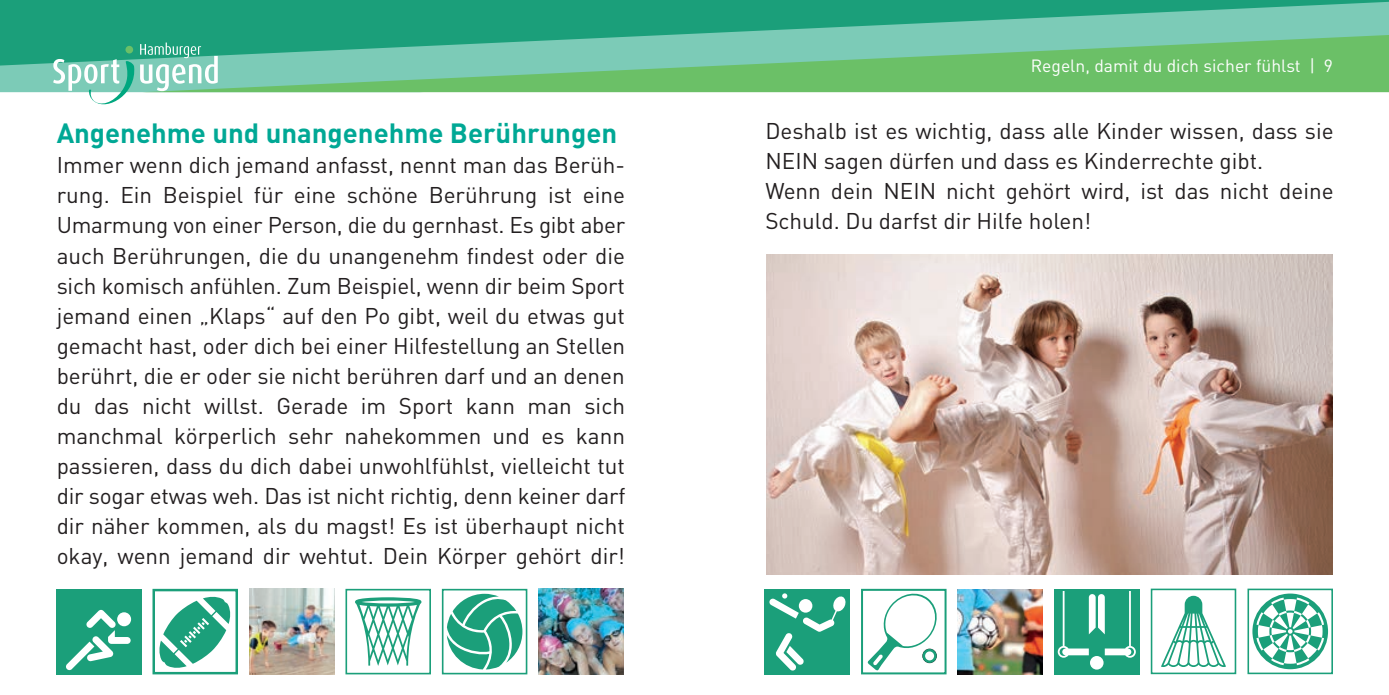
<style>
.page{position:relative;width:1389px;height:695px;background:#fff}
.page>*{position:absolute;margin:0;border:0;box-sizing:border-box;transform-origin:0 0}
.t1{font:700 27.5px "DIN";color:#00a895}
.t2{font:22.5px/30px "DIN";color:#231f20}
.t3{font:17.5px "DIN";color:#fff}
</style>
<div class="page">
<svg style="left:0;top:1px;width:1389px;height:91px;background:#33aa89"></svg>
<svg style="left:142px;top:34px;width:1247px;height:58px;background:#6bc188"></svg>
<img style="left:538px;top:588px;width:86px;height:86px">
<img style="left:249px;top:588px;width:85px;height:86px">
<div style="left:153px;top:588px;width:85px;height:86px;background:#fff;border:2px solid #1b9f7a"></div>
<svg style="left:159px;top:596px;width:72px;height:72px"></svg>
<div style="left:345px;top:588px;width:86px;height:86px;background:#fff;border:2px solid #1b9f7a"></div>
<svg style="left:355px;top:597px;width:66px;height:68px"></svg>
<div style="left:442px;top:588px;width:85px;height:86px;background:#fff;border:2px solid #1b9f7a"></div>
<svg style="left:447px;top:593px;width:75px;height:76px"></svg>
<div style="left:57px;top:588px;width:85px;height:86px;background:#1b9f7a"></div>
<svg style="left:66px;top:609px;width:65px;height:61px"></svg>
<img style="left:957px;top:589px;width:85px;height:85px">
<div style="left:1151px;top:588px;width:85px;height:86px;background:#fff;border:2px solid #1b9f7a"></div>
<svg style="left:1161px;top:595px;width:65px;height:72px"></svg>
<div style="left:1054px;top:588px;width:86px;height:86px;background:#1b9f7a"></div>
<div style="left:1090px;top:656px;width:14px;height:13px;background:#fff;border-radius:50%"></div>
<svg style="left:1058px;top:591px;width:78px;height:66px"></svg>
<div style="left:861px;top:588px;width:86px;height:86px;background:#fff;border:2px solid #1b9f7a"></div>
<svg style="left:866px;top:590px;width:73px;height:81px"></svg>
<svg style="left:922px;top:648px;width:15px;height:15px"></svg>
<div style="left:924px;top:650px;width:11px;height:11px;background:#fff;border-radius:50%"></div>
<div style="left:923px;top:648px;width:14px;height:14px;border:3px solid #1b9f7a;border-radius:50%"></div>
<div style="left:765px;top:588px;width:85px;height:86px;background:#1b9f7a"></div>
<svg style="left:769px;top:593px;width:77px;height:77px"></svg>
<div style="left:1247px;top:588px;width:86px;height:86px;background:#fff;border:2px solid #1b9f7a"></div>
<svg style="left:1252px;top:593px;width:76px;height:76px"></svg>
<svg style="left:1256px;top:597px;width:68px;height:68px"></svg>
<svg style="left:53px;top:43px;width:165px;height:61px"></svg>
<img style="left:766px;top:254px;width:566px;height:320px">
<p class="t1" style="left:57px;top:115px;width:562px">Angenehme und unangenehme Berührungen</p>
<p class="t2" style="left:57px;top:150px;width:570px;text-align:justify">Immer wenn dich jemand anfasst, nennt man das Berüh&shy;rung. Ein Beispiel für eine schöne Berührung ist eine Umarmung von einer Person, die du gernhast. Es gibt aber auch Berührungen, die du unangenehm findest oder die sich komisch anfühlen. Zum Beispiel, wenn dir beim Sport jemand einen „Klaps“ auf den Po gibt, weil du etwas gut gemacht hast, oder dich bei einer Hilfestellung an Stellen berührt, die er oder sie nicht berühren darf und an denen du das nicht willst. Gerade im Sport kann man sich manchmal körperlich sehr nahekommen und es kann passieren, dass du dich dabei unwohlfühlst, vielleicht tut dir sogar etwas weh. Das ist nicht richtig, denn keiner darf dir näher kommen, als du magst! Es ist überhaupt nicht okay, wenn jemand dir wehtut. Dein Körper gehört dir!</p>
<p class="t3" style="left:1031px;top:55px;width:304px">Regeln, damit du dich sicher fühlst | 9</p>
<p class="t2" style="left:765px;top:115px;width:570px">Deshalb ist es wichtig, dass alle Kinder wissen, dass sie NEIN sagen dürfen und dass es Kinderrechte gibt.<br>Wenn dein NEIN nicht gehört wird, ist das nicht deine Schuld. Du darfst dir Hilfe holen!</p>
</div>
